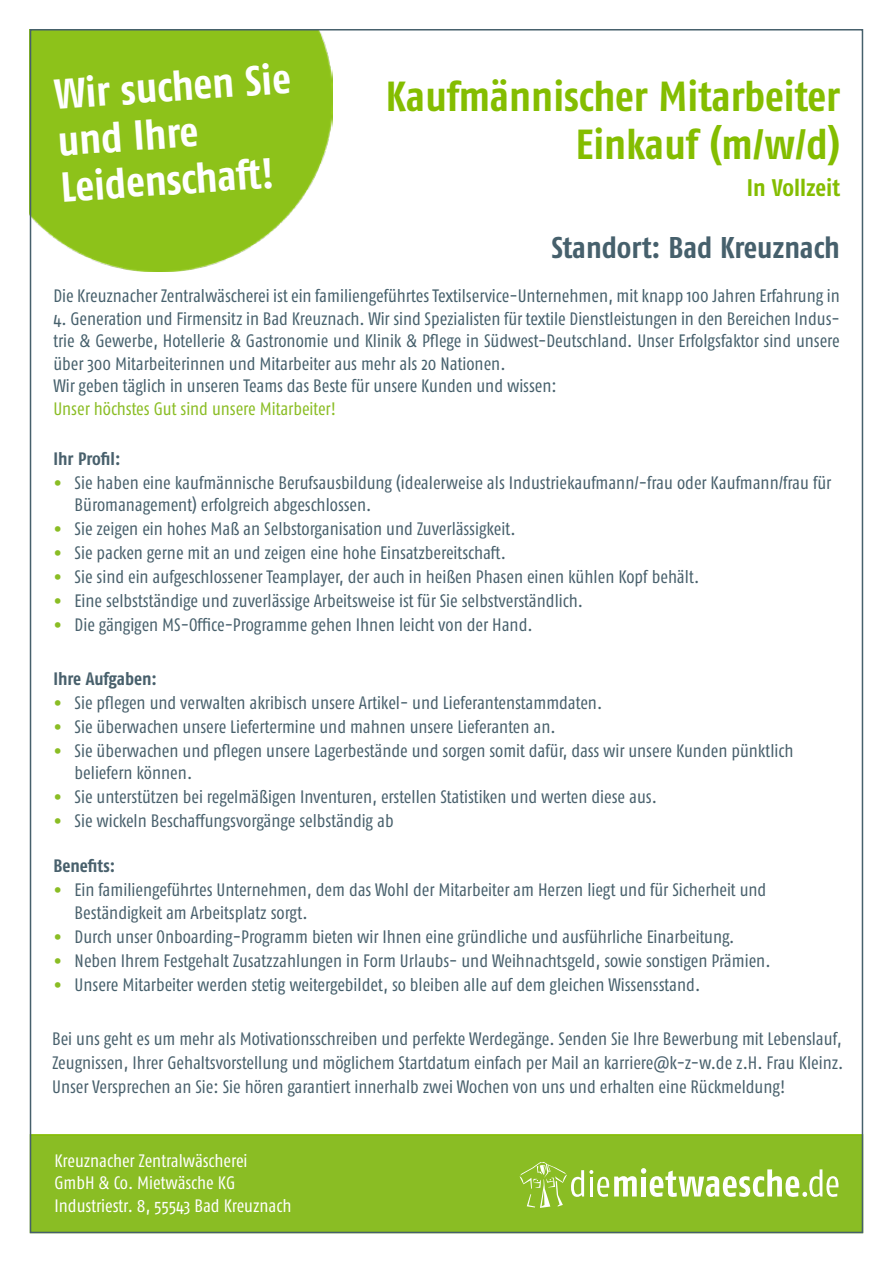
<style>
.page{position:relative;width:893px;height:1263px;background:#fff}
.page>*{position:absolute;margin:0;border:0;box-sizing:border-box;transform-origin:0 0}
.t1{font:700 condensed 42px/48px "Fago OT";letter-spacing:-.005em;color:#84bd00;text-align:right}
.t2{font:700 condensed 42px/46.5px "Fago OT";color:#fff}
.t3{font:700 condensed 30px "Fago OT";letter-spacing:-.005em;color:#46606c}
.t4{font:700 condensed 24px "Fago OT";color:#84bd00}
.t5{font:condensed 18px/22.5px "Fago OT";color:#48606c}
.t6{font:condensed 18px/22.5px "Fago OT";color:#46606c}
.t7{font:condensed 18px/22.5px "Fago OT";letter-spacing:-.005em;color:#fff}
.t8{font:condensed 18px "Fago OT";color:#8abd24}
.t9{font:700 condensed 18px "Fago OT";color:#48606c}
.s1{font-weight:700;font-size:24px;color:#8abd24}
</style>
<div class="page">
<img style="left:33px;top:32px;width:299px;height:240px">
<div style="left:30px;top:1134px;width:833px;height:99px;background:#8abd24;border:2px solid #84bd00"></div>
<svg style="left:520px;top:1162px;width:319px;height:46px"></svg>
<h1 class="t2" style="left:53px;top:71px;width:238px;rotate:-4deg">Wir suchen Sie und Ihre<br>Leidenschaft !</h1>
<h1 class="t1" style="left:386px;top:73px;width:456px">Kaufmännischer Mitarbeiter<br>Einkauf (m/w/d)</h1>
<h3 class="t4" style="left:747px;top:173px;width:95px">In Vollzeit</h3>
<h2 class="t3" style="left:551px;top:229px;width:290px">Standort: Bad Kreuznach</h2>
<p class="t6" style="left:53px;top:285px;width:788px">Die Kreuznacher Zentralwäscherei ist ein familiengeführtes Textilservice-Unternehmen, mit knapp 100 Jahren Erfahrung in</p>
<p class="t6" style="left:53px;top:307px;width:788px">4. Generation und Firmensitz in Bad Kreuznach. Wir sind Spezialisten für textile Dienstleistungen in den Bereichen Indus&shy;trie &amp; Gewerbe, Hotellerie &amp; Gastronomie und Klinik &amp; Pflege in Südwest-Deutschland. Unser Erfolgsfaktor sind unsere über 300 Mitarbeiterinnen und Mitarbeiter aus mehr als 20 Nationen.<br>Wir geben täglich in unseren Teams das Beste für unsere Kunden und wissen:</p>
<p class="t8" style="left:53px;top:398px;width:284px">Unser höchstes Gut sind unsere Mitarbeiter!</p>
<p class="t9" style="left:53px;top:447px;width:69px">Ihr Profil:</p>
<p class="t5" style="left:75px;top:471px;width:758px;text-indent:-21px"><span class="s1">•</span> Sie haben eine kaufmännische Berufsausbildung (idealerweise als Industriekaufmann/-frau oder Kaufmann/frau für<br>Büromanagement) erfolgreich abgeschlossen.</p>
<p class="t5" style="left:53px;top:518px;width:464px"><span class="s1">•</span> Sie zeigen ein hohes Maß an Selbstorganisation und Zuverlässigkeit.</p>
<p class="t5" style="left:53px;top:542px;width:454px"><span class="s1">•</span> Sie packen gerne mit an und zeigen eine hohe Einsatzbereitschaft.</p>
<p class="t5" style="left:53px;top:566px;width:647px"><span class="s1">•</span> Sie sind ein aufgeschlossener Teamplayer, der auch in heißen Phasen einen kühlen Kopf behält.</p>
<p class="t5" style="left:53px;top:590px;width:531px"><span class="s1">•</span> Eine selbstständige und zuverlässige Arbeitsweise ist für Sie selbstverständlich.</p>
<p class="t5" style="left:53px;top:614px;width:481px"><span class="s1">•</span> Die gängigen MS-Office-Programme gehen Ihnen leicht von der Hand.</p>
<p class="t9" style="left:53px;top:667px;width:105px">Ihre Aufgaben:</p>
<p class="t5" style="left:53px;top:691px;width:550px"><span class="s1">•</span> Sie pflegen und verwalten akribisch unsere Artikel- und Lieferantenstammdaten.</p>
<p class="t5" style="left:53px;top:715px;width:504px"><span class="s1">•</span> Sie überwachen unsere Liefertermine und mahnen unsere Lieferanten an.</p>
<p class="t5" style="left:75px;top:739px;width:720px;text-indent:-21px"><span class="s1">•</span> Sie überwachen und pflegen unsere Lagerbestände und sorgen somit dafür, dass wir unsere Kunden pünktlich beliefern können.</p>
<p class="t5" style="left:53px;top:786px;width:605px"><span class="s1">•</span> Sie unterstützen bei regelmäßigen Inventuren, erstellen Statistiken und werten diese aus.</p>
<p class="t5" style="left:53px;top:810px;width:342px"><span class="s1">•</span> Sie wickeln Beschaffungsvorgänge selbständig ab</p>
<p class="t9" style="left:53px;top:855px;width:63px">Benefits:</p>
<p class="t5" style="left:75px;top:879px;width:693px;text-indent:-21px"><span class="s1">•</span> Ein familiengeführtes Unternehmen, dem das Wohl der Mitarbeiter am Herzen liegt und für Sicherheit und<br>Beständigkeit am Arbeitsplatz sorgt.</p>
<p class="t5" style="left:53px;top:925px;width:683px"><span class="s1">•</span> Durch unser Onboarding-Programm bieten wir Ihnen eine gründliche und ausführliche Einarbeitung.</p>
<p class="t5" style="left:53px;top:949px;width:719px"><span class="s1">•</span> Neben Ihrem Festgehalt Zusatzzahlungen in Form Urlaubs- und Weihnachtsgeld, sowie sonstigen Prämien.</p>
<p class="t6" style="left:53px;top:973px;width:648px"><span class="s1">•</span> Unsere Mitarbeiter werden stetig weitergebildet, so bleiben alle auf dem gleichen Wissensstand.</p>
<p class="t5" style="left:52px;top:1027px;width:793px;line-height:24px;text-align:justify">Bei uns geht es um mehr als Motivationsschreiben und perfekte Werdegänge. Senden Sie Ihre Bewerbung mit Lebenslauf, Zeugnissen, Ihrer Gehaltsvorstellung und möglichem Startdatum einfach per Mail an karriere@k-z-w.de z.H. Frau Kleinz.<br>Unser Versprechen an Sie: Sie hören garantiert innerhalb zwei Wochen von uns und erhalten eine Rückmeldung!</p>
<p class="t7" style="left:54px;top:1149px;width:238px">Kreuznacher Zentralwäscherei<br>GmbH &amp; Co. Mietwäsche KG<br>Industriestr. 8, 55543 Bad Kreuznach</p>
</div>
